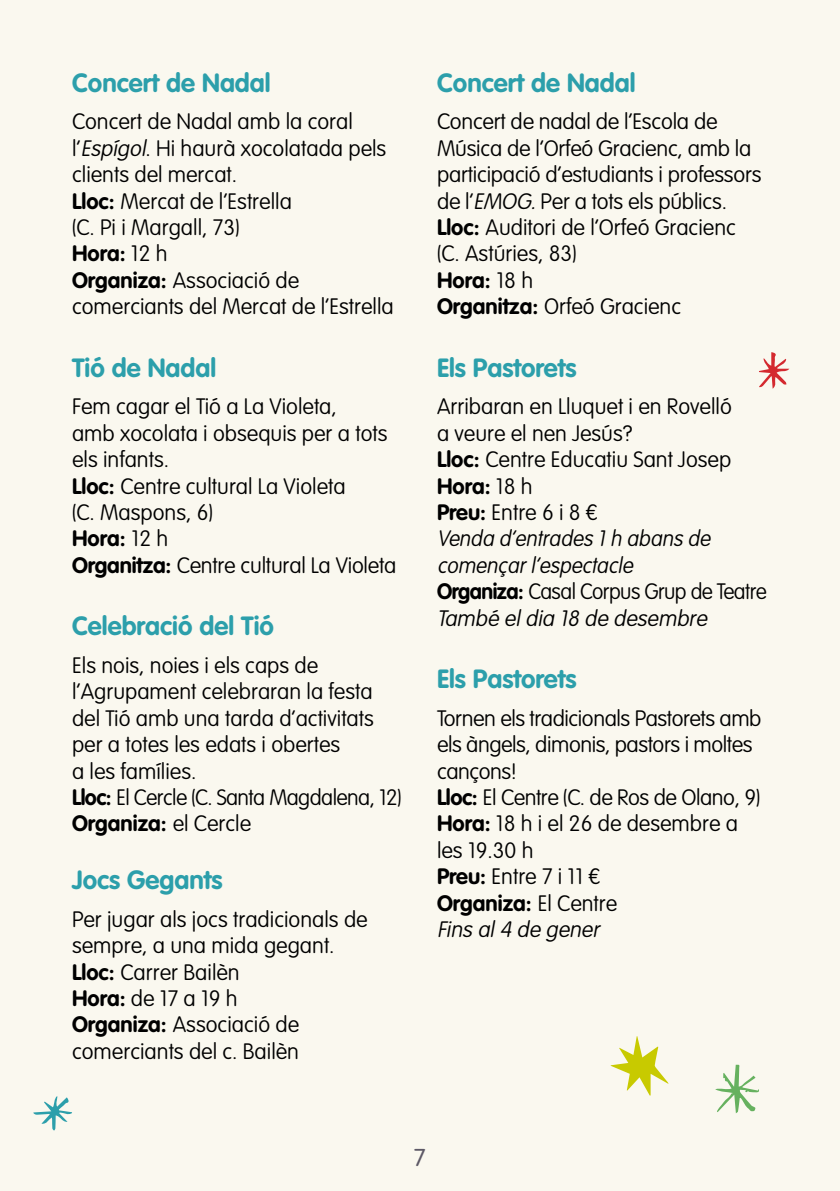
<style>
.page{position:relative;width:840px;height:1191px;background:#fff}
.page>*{position:absolute;margin:0;border:0;box-sizing:border-box;transform-origin:0 0}
.t1{font:700 26px "VAG Rounded LT";color:#2c9fab}
.t2{font:300 24px "VAG Rounded LT";color:#5d5966}
.t3{font:100 22px/26.4px "VAG Rounded LT";color:#000}
.t4{font:100 22px/26.4px "VAG Rounded LT";letter-spacing:-.02em;color:#000}
.s1{font-style:italic}
.s2{font-weight:700}
</style>
<div class="page">
<div style="left:0;top:0;width:839px;height:1191px;background:#faf8ef"></div>
<svg style="left:610px;top:1036px;width:58px;height:59px"></svg>
<svg style="left:715px;top:1064px;width:43px;height:49px"></svg>
<svg style="left:759px;top:352px;width:29px;height:37px"></svg>
<svg style="left:33px;top:1096px;width:39px;height:34px"></svg>
<p class="t1" style="left:72px;top:67px;width:200px">Concert de Nadal</p>
<p class="t3" style="left:72px;top:109px;width:323px">Concert de Nadal amb la coral l’<span class="s1">Espígol</span>. Hi haurà xocolatada pels clients del mercat.<br><span class="s2">Lloc:</span> Mercat de l’Estrella<br>(C. Pi i Margall, 73)<br><span class="s2">Hora:</span> 12 h<br><span class="s2">Organiza:</span> Associació de comerciants del Mercat de l’Estrella</p>
<p class="t1" style="left:72px;top:352px;width:145px">Tió de Nadal</p>
<p class="t3" style="left:72px;top:394px;width:325px">Fem cagar el Tió a La Violeta,<br>amb xocolata i obsequis per a tots els infants.<br><span class="s2">Lloc:</span> Centre cultural La Violeta<br>(C. Maspons, 6)<br><span class="s2">Hora:</span> 12 h<br><span class="s2">Organitza:</span> Centre cultural La Violeta</p>
<p class="t1" style="left:72px;top:611px;width:203px">Celebració del Tió</p>
<p class="t3" style="left:72px;top:653px;width:331px">Els nois, noies i els caps de l’Agrupament celebraran la festa del Tió amb una tarda d’activitats per a totes les edats i obertes<br>a les famílies.<br><span class="s2">Lloc:</span> El Cercle (C. Santa Magdalena, 12)<br><span class="s2">Organiza:</span> el Cercle</p>
<p class="t1" style="left:72px;top:864px;width:152px">Jocs Gegants</p>
<p class="t3" style="left:72px;top:906px;width:297px">Per jugar als jocs tradicionals de sempre, a una mida gegant.<br><span class="s2">Lloc:</span> Carrer Bailèn<br><span class="s2">Hora:</span> de 17 a 19 h<br><span class="s2">Organiza:</span> Associació de comerciants del c. Bailèn</p>
<p class="t1" style="left:437px;top:67px;width:200px">Concert de Nadal</p>
<p class="t3" style="left:437px;top:109px;width:326px">Concert de nadal de l’Escola de<br>Música de l’Orfeó Gracienc, amb la participació d’estudiants i professors de l’<span class="s1">EMOG.</span>Per a tots els públics.<br><span class="s2">Lloc:</span> Auditori de l’Orfeó Gracienc (C. Astúries, 83)<br><span class="s2">Hora:</span> 18 h<br><span class="s2">Organitza:</span> Orfeó Gracienc</p>
<p class="t1" style="left:437px;top:352px;width:141px">Els Pastorets</p>
<p class="t3" style="left:437px;top:394px;width:331px">Arribaran en Lluquet i en Rovelló<br>a veure el nen Jesús?<br><span class="s2">Lloc:</span> Centre Educatiu Sant Josep<br><span class="s2">Hora:</span> 18 h<br><span class="s2">Preu:</span> Entre 6 i 8 €<br><span class="s1">Venda d’entrades 1h abans de començarl’espectacle<br></span><span class="s2">Organiza:</span> Casal Corpus Grup de Teatre<br><span class="s1">També eldia 18 de desembre</span></p>
<p class="t1" style="left:437px;top:663px;width:141px">Els Pastorets</p>
<p class="t4" style="left:437px;top:705px;width:326px">Tornen els tradicionals Pastorets amb els àngels, dimonis, pastors i moltes cançons!<br><span class="s2">Lloc:</span> El Centre (C. de Ros de Olano, 9)<br><span class="s2">Hora:</span> 18 h i el 26 de desembre a les 19.30 h<br><span class="s2">Preu:</span> Entre 7 i 11 €<br><span class="s2">Organiza:</span> El Centre<br><span class="s1">Fins al4 de gener</span></p>
<p class="t2" style="left:414px;top:1143px;width:13px">7</p>
</div>
